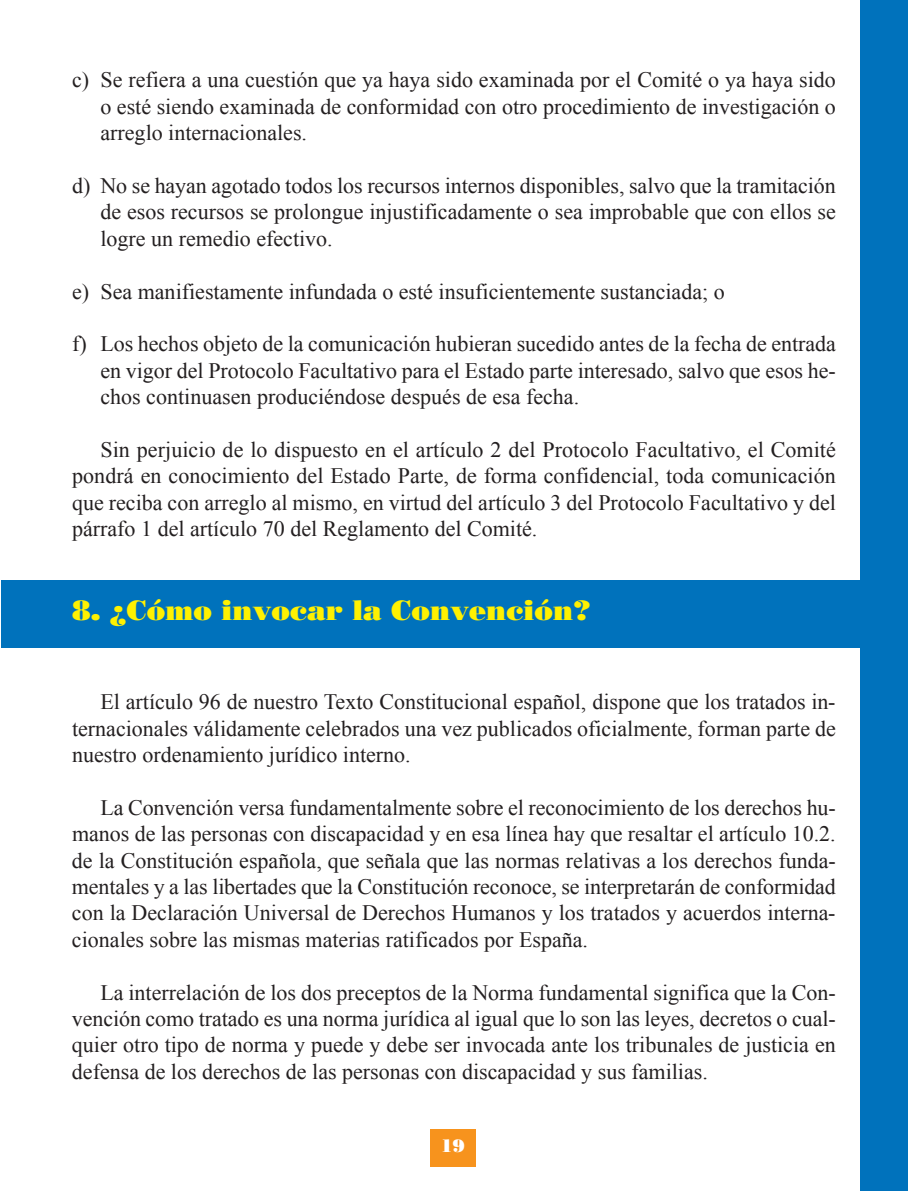
<style>
.page{position:relative;width:908px;height:1191px;background:#fff}
.page>*{position:absolute;margin:0;border:0;box-sizing:border-box;transform-origin:0 0}
.t1{font:28px "Bodoni Std Poster";color:#fff101}
.t2{font:22px/26.4px "Times New Roman";color:#231f20;text-align:justify}
.t3{font:18px "Bodoni Std Poster";color:#fff}
</style>
<div class="page">
<div style="left:2px;top:580px;width:905px;height:67px;background:#0072bc"></div>
<div style="left:430px;top:1129px;width:46px;height:37px;background:#f7931d"></div>
<div style="left:859px;top:0;width:48px;height:1191px;background:#0072bc"></div>
<p class="t2" style="left:100px;top:67px;width:736px;text-indent:-28px">c) Se refiera a una cuestión que ya haya sido examinada por el Comité o ya haya sido o esté siendo examinada de conformidad con otro procedimiento de investigación o arreglo internacionales.</p>
<p class="t2" style="left:100px;top:172px;width:736px;text-indent:-28px">d) No se hayan agotado todos los recursos internos disponibles, salvo que la tramitación de esos recursos se prolongue injustificadamente o sea improbable que con ellos se logre un remedio efectivo.</p>
<p class="t2" style="left:72px;top:278px;width:654px">e) Sea manifiestamente infundada o esté insuficientemente sustanciada; o</p>
<p class="t2" style="left:100px;top:331px;width:736px;text-indent:-28px">f) Los hechos objeto de la comunicación hubieran sucedido antes de la fecha de entrada en vigor del Protocolo Facultativo para el Estado parte interesado, salvo que esos he&shy;chos continuasen produciéndose después de esa fecha.</p>
<p class="t2" style="left:72px;top:436px;width:765px;text-indent:28px">Sin perjuicio de lo dispuesto en el artículo 2 del Protocolo Facultativo, el Comité pondrá en conocimiento del Estado Parte, de forma confidencial, toda comunicación que reciba con arreglo al mismo, en virtud del artículo 3 del Protocolo Facultativo y del párrafo 1 del artículo 70 del Reglamento del Comité.</p>
<p class="t1" style="left:72px;top:594px;width:519px">8. ¿Cómo invocar la Convención?</p>
<p class="t2" style="left:72px;top:688px;width:765px;text-indent:28px">El artículo 96 de nuestro Texto Constitucional español, dispone que los tratados in&shy;ternacionales válidamente celebrados una vez publicados oficialmente, forman parte de nuestro ordenamiento jurídico interno.</p>
<p class="t2" style="left:72px;top:794px;width:765px;text-indent:28px">La Convención versa fundamentalmente sobre el reconocimiento de los derechos hu&shy;manos de las personas con discapacidad y en esa línea hay que resaltar el artículo 10.2. de la Constitución española, que señala que las normas relativas a los derechos funda&shy;mentales y a las libertades que la Constitución reconoce, se interpretarán de conformidad con la Declaración Universal de Derechos Humanos y los tratados y acuerdos interna&shy;cionales sobre las mismas materias ratificados por España.</p>
<p class="t2" style="left:72px;top:979px;width:765px;text-indent:28px">La interrelación de los dos preceptos de la Norma fundamental significa que la Con&shy;vención como tratado es una norma jurídica al igual que lo son las leyes, decretos o cual&shy;quier otro tipo de norma y puede y debe ser invocada ante los tribunales de justicia en defensa de los derechos de las personas con discapacidad y sus familias.</p>
<p class="t3" style="left:440px;top:1135px;width:26px">19</p>
</div>
